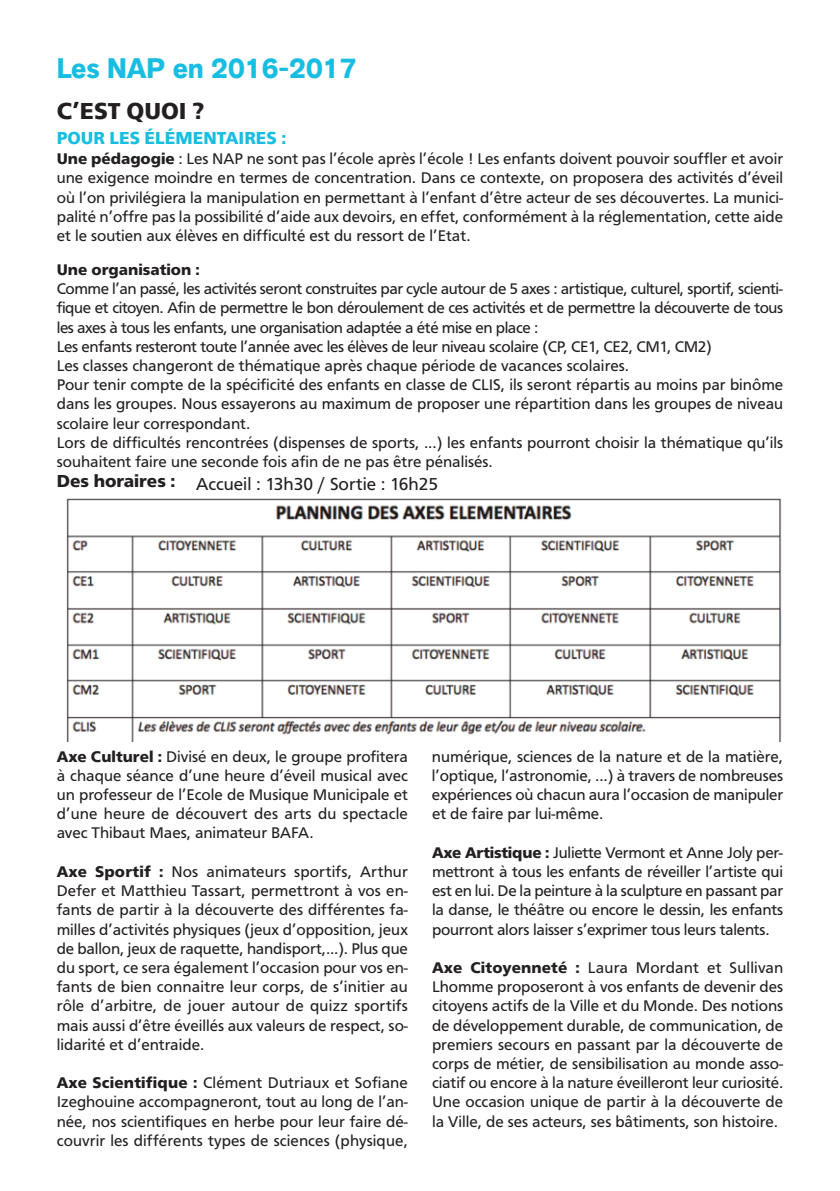
<style>
.page{position:relative;width:840px;height:1191px;background:#fff}
.page>*{position:absolute;margin:0;border:0;box-sizing:border-box;transform-origin:0 0}
.t1{font:700 28px "Akzid Grtsk Next";color:#18bee1}
.t2{font:700 24px "Frutus T";color:#231f20}
.t3{font:18px "Frutus T";color:#231f20}
.t4{font:700 18px "Frutus T";color:#18bee1}
.t5{font:16px/19.2px "Frutus T";color:#231f20;text-align:justify}
.t6{font:700 16px "Frutus T";color:#231f20}
.s1{font-weight:700}
</style>
<div class="page">
<img style="left:66px;top:498px;width:716px;height:243px">
<h1 class="t1" style="left:57px;top:59px;width:301px">Les NAP en 2016-2017</h1>
<h2 class="t2" style="left:57px;top:97px;width:149px">C’EST QUOI ?</h2>
<p class="t4" style="left:57px;top:127px;width:231px">POUR LES ÉLÉMENTAIRES :</p>
<p class="t5" style="left:57px;top:149px;width:727px"><span class="s1">Une pédagogie</span> : Les NAP ne sont pas l’école après l’école ! Les enfants doivent pouvoir souffler et avoir une exigence moindre en termes de concentration. Dans ce contexte, on proposera des activités d’éveil où l’on privilégiera la manipulation en permettant à l’enfant d’être acteur de ses découvertes. La munici&shy;palité n’offre pas la possibilité d’aide aux devoirs, en effet, conformément à la réglementation, cette aide et le soutien aux élèves en difficulté est du ressort de l’Etat.</p>
<p class="t6" style="left:57px;top:260px;width:144px">Une organisation :</p>
<p class="t5" style="left:57px;top:279px;width:727px;text-align:left">Comme l’an passé, les activités seront construites par cycle autour de 5 axes : artistique, culturel, sportif, scienti&shy;fique et citoyen. Afin de permettre le bon déroulement de ces activités et de permettre la découverte de tous les axes à tous les enfants, une organisation adaptée a été mise en place :<br>Les enfants resteront toute l’année avec les élèves de leur niveau scolaire (CP, CE1, CE2, CM1, CM2)<br>Les classes changeront de thématique après chaque période de vacances scolaires.<br>Pour tenir compte de la spécificité des enfants en classe de CLIS, ils seront répartis au moins par binôme dans les groupes. Nous essayerons au maximum de proposer une répartition dans les groupes de niveau scolaire leur correspondant.<br>Lors de difficultés rencontrées (dispenses de sports, ...) les enfants pourront choisir la thématique qu’ils souhaitent faire une seconde fois afin de ne pas être pénalisés.</p>
<p class="t3" style="left:57px;top:473px;width:382px"><sup>Des</sup> <sup>horaires</sup> <sup>:</sup> Accueil : 13h30 / Sortie : 16h25</p>
<p class="t5" style="left:57px;top:746px;width:352px"><span class="s1">Axe Culturel :</span> Divisé en deux, le groupe profitera à chaque séance d’une heure d’éveil musical avec un professeur de l’Ecole de Musique Municipale et d’une heure de découvert des arts du spectacle avec Thibaut Maes, animateur BAFA.</p>
<p class="t5" style="left:57px;top:861px;width:352px"><span class="s1">Axe Sportif :</span> Nos animateurs sportifs, Arthur Defer et Matthieu Tassart, permettront à vos en&shy;fants de partir à la découverte des différentes fa&shy;milles d’activités physiques (jeux d’opposition, jeux de ballon, jeux de raquette, handisport,...). Plus que du sport, ce sera également l’occasion pour vos en&shy;fants de bien connaitre leur corps, de s’initier au rôle d’arbitre, de jouer autour de quizz sportifs mais aussi d’être éveillés aux valeurs de respect, so&shy;lidarité et d’entraide.</p>
<p class="t5" style="left:57px;top:1073px;width:352px"><span class="s1">Axe Scientifique :</span> Clément Dutriaux et Sofiane Izeghouine accompagneront, tout au long de l’an&shy;née, nos scientifiques en herbe pour leur faire dé&shy;couvrir les différents types de sciences (physique,</p>
<p class="t5" style="left:431px;top:746px;width:352px">numérique, sciences de la nature et de la matière, l’optique, l’astronomie, ...) à travers de nombreuses expériences où chacun aura l’occasion de manipuler et de faire par lui-même.</p>
<p class="t5" style="left:432px;top:842px;width:352px"><span class="s1">Axe Artistique :</span> Juliette Vermont et Anne Joly per&shy;mettront à tous les enfants de réveiller l’artiste qui est en lui. De la peinture à la sculpture en passant par la danse, le théâtre ou encore le dessin, les enfants pourront alors laisser s’exprimer tous leurs talents.</p>
<p class="t5" style="left:432px;top:957px;width:352px"><span class="s1">Axe Citoyenneté :</span> Laura Mordant et Sullivan Lhomme proposeront à vos enfants de devenir des citoyens actifs de la Ville et du Monde. Des notions de développement durable, de communication, de premiers secours en passant par la découverte de corps de métier, de sensibilisation au monde asso&shy;ciatif ou encore à la nature éveilleront leur curiosité.<br>Une occasion unique de partir à la découverte de la Ville, de ses acteurs, ses bâtiments, son histoire.</p>
</div>
